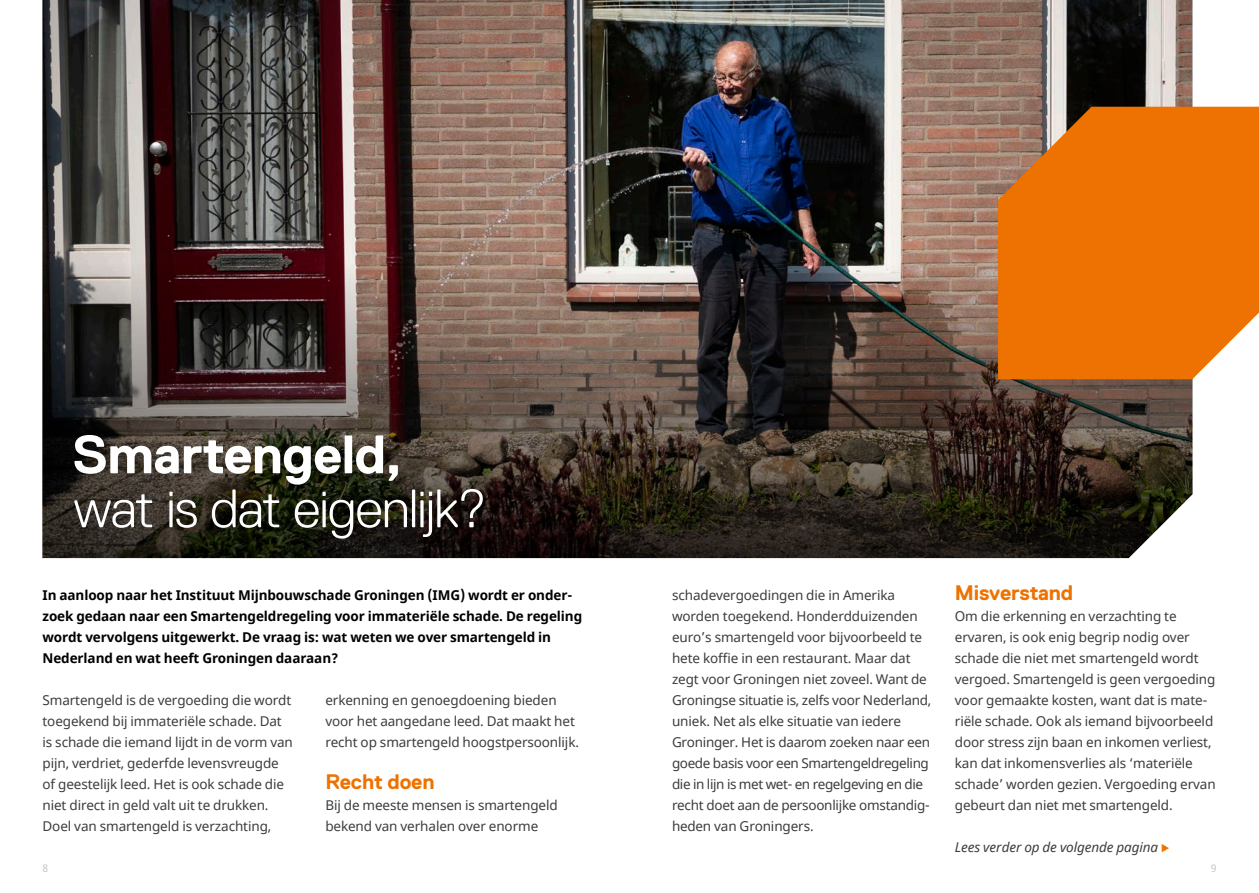
<style>
.page{position:relative;width:1259px;height:893px;background:#fff}
.page>*{position:absolute;margin:0;border:0;box-sizing:border-box;transform-origin:0 0}
.t1{font:300 54px "Replica";letter-spacing:-.02em;color:#fff}
.t2{font:700 54px "Replica";letter-spacing:-.015em;color:#fff}
.t3{font:700 21px "Replica";letter-spacing:-.01em;color:#ed7201}
.t4{font:13.5px/21px "Noto Sans";letter-spacing:-.01em;color:#3c3c3a}
.t5{font:700 13.5px/21px "Noto Sans";letter-spacing:-.01em;color:#000}
.t6{font:italic 13.5px "Noto Sans";letter-spacing:-.01em;color:#3c3c3a}
.t7{font:10.5px "Noto Sans";color:#c5c5c5}
.s1{font-family:"Proxima Nova";font-weight:700;font-style:normal;color:#ed7201}
</style>
<div class="page">
<img style="left:43px;top:0;width:1149px;height:262px">
<img style="left:43px;top:262px;width:1149px;height:296px">
<svg style="left:998px;top:107px;width:261px;height:272px;background:#e87710"></svg>
<h1 class="t2" style="left:72px;top:425px;width:331px">Smartengeld,</h1>
<h1 class="t1" style="left:72px;top:479px;width:416px">wat is dat eigenlijk?</h1>
<p class="t5" style="left:43px;top:585px;width:541px">In aanloop naar het Instituut Mijnbouwschade Groningen (IMG) wordt er onder&shy;zoek gedaan naar een Smartengeldregeling voor immateriële schade. De regeling wordt vervolgens uitgewerkt. De vraag is: wat weten we over smartengeld in Nederland en wat heeft Groningen daaraan?</p>
<p class="t4" style="left:43px;top:690px;width:252px">Smartengeld is de vergoeding die wordt toegekend bij immateriële schade. Dat is schade die iemand lijdt in de vorm van pijn, verdriet, gederfde levensvreugde of geestelijk leed. Het is ook schade die niet direct in geld valt uit te drukken.<br>Doel van smartengeld is verzachting,</p>
<p class="t4" style="left:325px;top:690px;width:255px">erkenning en genoegdoening bieden voor het aangedane leed. Dat maakt het recht op smartengeld hoogstpersoonlijk.</p>
<h2 class="t3" style="left:325px;top:770px;width:111px">Recht doen</h2>
<p class="t4" style="left:325px;top:795px;width:234px">Bij de meeste mensen is smartengeld bekend van verhalen over enorme</p>
<p class="t4" style="left:672px;top:585px;width:261px">schadevergoedingen die in Amerika worden toegekend. Honderdduizenden euro’s smartengeld voor bijvoorbeeld te hete koffie in een restaurant. Maar dat zegt voor Groningen niet zoveel. Want de Groningse situatie is, zelfs voor Nederland, uniek. Net als elke situatie van iedere Groninger. Het is daarom zoeken naar een goede basis voor een Smartengeldregeling die in lijn is met wet- en regelgeving en die recht doet aan de persoonlijke omstandig&shy;heden van Groningers.</p>
<h2 class="t3" style="left:955px;top:581px;width:120px">Misverstand</h2>
<p class="t4" style="left:955px;top:606px;width:262px">Om die erkenning en verzachting te ervaren, is ook enig begrip nodig over schade die niet met smartengeld wordt vergoed. Smartengeld is geen vergoeding voor gemaakte kosten, want dat is mate&shy;riële schade. Ook als iemand bijvoorbeeld door stress zijn baan en inkomen verliest, kan dat inkomensverlies als ‘materiële schade’ worden gezien. Vergoeding ervan gebeurt dan niet met smartengeld.</p>
<p class="t6" style="left:955px;top:838px;width:216px">Lees verder op de volgende pagina <span class="s1">⊲</span></p>
<p class="t7" style="left:43px;top:861px;width:7px">8</p>
<p class="t7" style="left:1210px;top:861px;width:7px">9</p>
</div>
